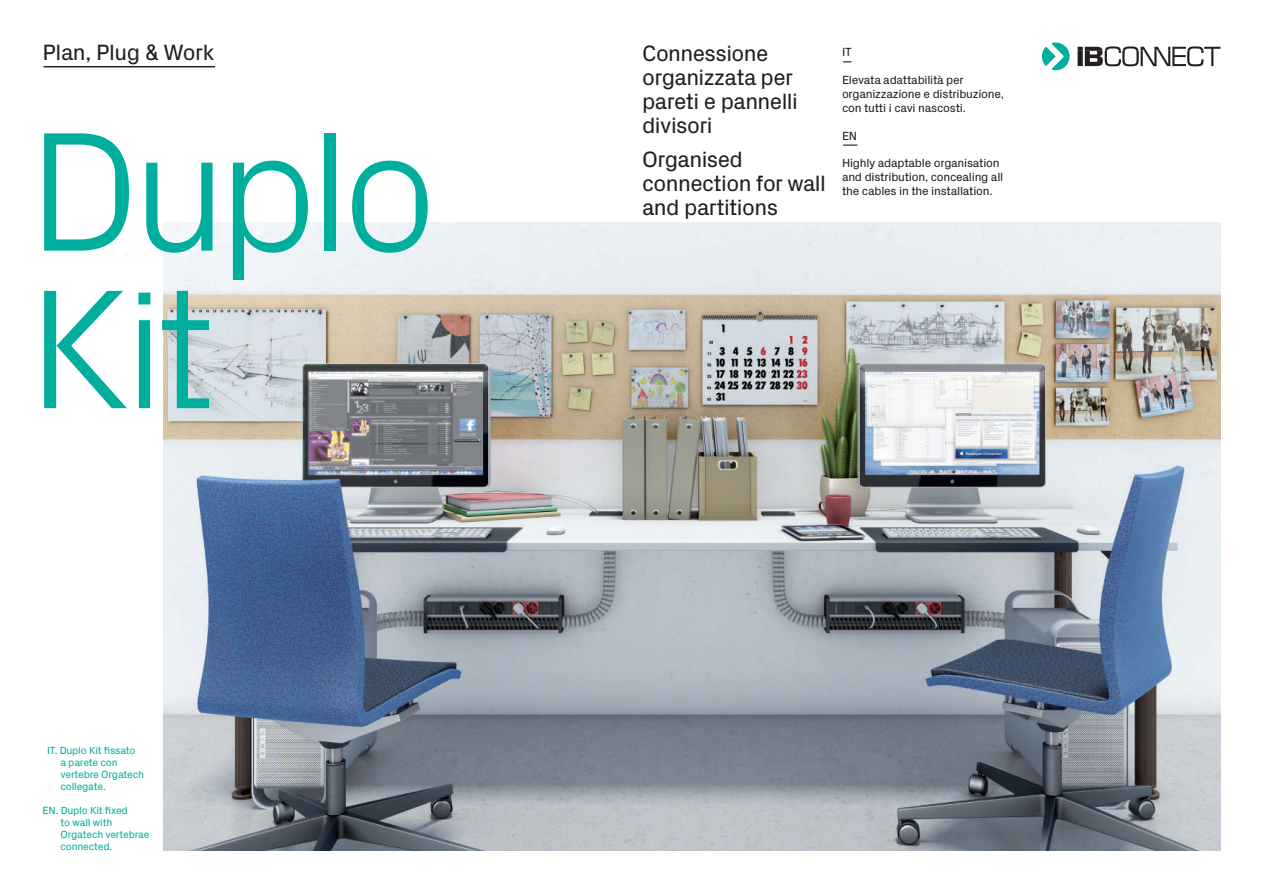
<style>
.page{position:relative;width:1263px;height:893px;background:#fff}
.page>*{position:absolute;margin:0;border:0;box-sizing:border-box;transform-origin:0 0}
.t1{font:300 172.5px "Px Grotesk";letter-spacing:-.055em;color:#00ae9e}
.t2{font:22.5px/24px "Px Grotesk";letter-spacing:-.025em;color:#231f20}
.t3{font:12px/13.8px "Px Grotesk";letter-spacing:-.02em;color:#231f20}
.t4{font:10.5px/12px "Px Grotesk";letter-spacing:-.02em;color:#00ae9e}
</style>
<div class="page">
<img style="left:164px;top:223px;width:1056px;height:627px">
<svg style="left:1077px;top:46px;width:143px;height:20px"></svg>
<svg style="left:1041px;top:42px;width:29px;height:29px"></svg>
<svg style="left:843px;top:145px;width:14px;height:1px"></svg>
<hr style="left:44px;top:66px;width:171px;height:1px;background:#231f20">
<h2 class="t2" style="left:43px;top:38px;width:174px">Plan, Plug &amp; Work</h2>
<h1 class="t1" style="left:27px;top:67px;width:413px">Duplo</h1>
<h1 class="t1" style="left:27px;top:225px;width:190px">Kit</h1>
<p class="t4" style="left:61px;top:744px;width:85px;text-indent:-13px">IT. Duplo Kit fissato<br>a parete con vertebre Orgatech collegate.</p>
<p class="t4" style="left:61px;top:804px;width:91px;text-indent:-18px">EN. Duplo Kit fixed<br>to wall with<br>Orgatech vertebrae connected.</p>
<h2 class="t2" style="left:642px;top:39px;width:157px">Connessione organizzata per pareti e pannelli divisori</h2>
<h2 class="t2" style="left:642px;top:146px;width:185px">Organised connection for wall and partitions</h2>
<p class="t3" style="left:842px;top:45px;width:11px">IT</p>
<p class="t3" style="left:842px;top:72px;width:163px">Elevata adattabilità per organizzazione e distribuzione, con tutti i cavi nascosti.</p>
<p class="t3" style="left:842px;top:128px;width:17px">EN</p>
<p class="t3" style="left:842px;top:156px;width:163px">Highly adaptable organisation and distribution, concealing all</p>
<p class="t3" style="left:842px;top:183px;width:152px">the cables in the installation.</p>
</div>
